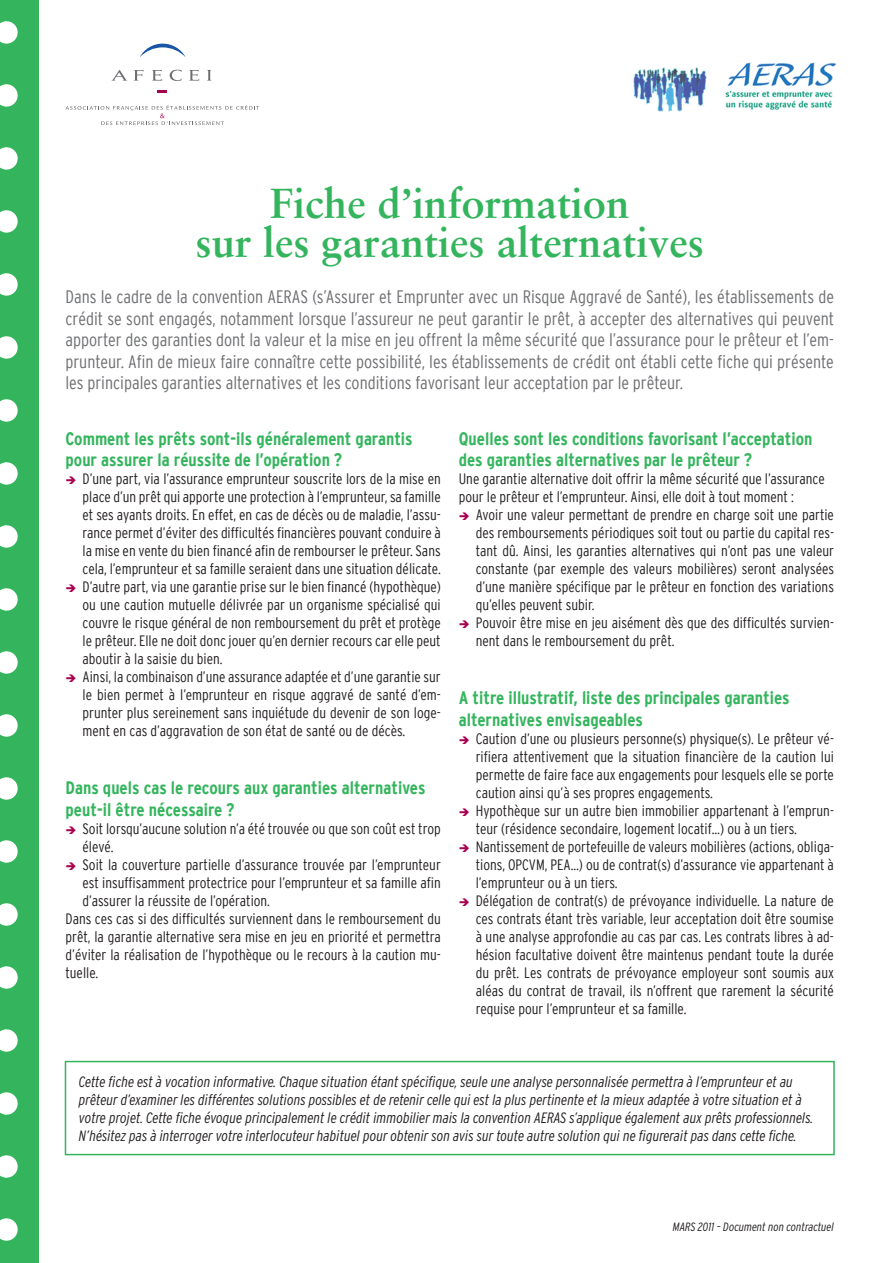
<style>
.page{position:relative;width:893px;height:1263px;background:#fff}
.page>*{position:absolute;margin:0;border:0;box-sizing:border-box;transform-origin:0 0}
.t1{font:700 42px/39px "Sabon";color:#34b55d;text-align:center}
.t2{font:300 condensed 18px/21.6px "Interstate";color:#6d6e71;text-align:justify}
.t3{font:700 condensed 18px/21.6px "Interstate";color:#34b55d}
.t4{font:300 condensed 15px/18px "Interstate";color:#231f20}
.t5{font:italic 300 condensed 15px/18px "Interstate";color:#231f20}
.t6{font:italic 300 condensed 12px "Interstate";color:#231f20}
</style>
<div class="page">
<div style="left:0;top:0;width:38px;height:1263px;background:#34b55d"></div>
<svg style="left:65px;top:105px;width:194px;height:20px"></svg>
<svg style="left:111px;top:70px;width:16px;height:11px"></svg>
<svg style="left:134px;top:70px;width:10px;height:11px"></svg>
<svg style="left:152px;top:70px;width:10px;height:11px"></svg>
<svg style="left:189px;top:70px;width:10px;height:11px"></svg>
<svg style="left:207px;top:70px;width:5px;height:11px"></svg>
<svg style="left:170px;top:70px;width:12px;height:11px"></svg>
<svg style="left:157px;top:90px;width:10px;height:3px"></svg>
<svg style="left:140px;top:44px;width:46px;height:13px"></svg>
<img style="left:633px;top:62px;width:203px;height:50px">
<svg style="left:0;top:21px;width:18px;height:23px"></svg>
<svg style="left:0;top:525px;width:18px;height:23px"></svg>
<svg style="left:0;top:273px;width:18px;height:23px"></svg>
<svg style="left:0;top:777px;width:18px;height:23px"></svg>
<svg style="left:0;top:1029px;width:18px;height:23px"></svg>
<svg style="left:0;top:147px;width:18px;height:23px"></svg>
<svg style="left:0;top:651px;width:18px;height:23px"></svg>
<svg style="left:0;top:399px;width:18px;height:23px"></svg>
<svg style="left:0;top:903px;width:18px;height:23px"></svg>
<svg style="left:0;top:1155px;width:18px;height:23px"></svg>
<svg style="left:0;top:84px;width:18px;height:23px"></svg>
<svg style="left:0;top:588px;width:18px;height:23px"></svg>
<svg style="left:0;top:336px;width:18px;height:23px"></svg>
<svg style="left:0;top:840px;width:18px;height:23px"></svg>
<svg style="left:0;top:1092px;width:18px;height:23px"></svg>
<svg style="left:0;top:210px;width:18px;height:23px"></svg>
<svg style="left:0;top:714px;width:18px;height:23px"></svg>
<svg style="left:0;top:462px;width:18px;height:23px"></svg>
<svg style="left:0;top:966px;width:18px;height:23px"></svg>
<svg style="left:0;top:1218px;width:18px;height:23px"></svg>
<div style="left:65px;top:1061px;width:770px;height:94px;border:2px solid #34b55d"></div>
<h1 class="t1" style="left:195px;top:183px;width:510px">Fiche d’information<br>sur les garanties alternatives</h1>
<p class="t2" style="left:65px;top:286px;width:770px">Dans le cadre de la convention AERAS (s’Assurer et Emprunter avec un Risque Aggravé de Santé), les établissements de crédit se sont engagés, notamment lorsque l’assureur ne peut garantir le prêt, à accepter des alternatives qui peuvent apporter des garanties dont la valeur et la mise en jeu offrent la même sécurité que l’assurance pour le prêteur et l’em&shy;prunteur. Afin de mieux faire connaître cette possibilité, les établissements de crédit ont établi cette fiche qui présente les principales garanties alternatives et les conditions favorisant leur acceptation par le prêteur.</p>
<p class="t3" style="left:66px;top:428px;width:349px">Comment les prêts sont-ils généralement garantis pour assurer la réussite de l’opération ?</p>
<p class="t4" style="left:83px;top:470px;width:360px">D’une part, via l’assurance emprunteur souscrite lors de la mise en place d’un prêt qui apporte une protection à l’emprunteur, sa famille et ses ayants droits. En effet, en cas de décès ou de maladie, l’assu&shy;rance permet d’éviter des difficultés financières pouvant conduire à la mise en vente du bien financé afin de rembourser le prêteur. Sans cela, l’emprunteur et sa famille seraient dans une situation délicate.<br>D’autre part, via une garantie prise sur le bien financé (hypothèque) ou une caution mutuelle délivrée par un organisme spécialisé qui couvre le risque général de non remboursement du prêt et protège le prêteur. Elle ne doit donc jouer qu’en dernier recours car elle peut aboutir à la saisie du bien.<br>Ainsi, la combinaison d’une assurance adaptée et d’une garantie sur le bien permet à l’emprunteur en risque aggravé de santé d’em&shy;prunter plus sereinement sans inquiétude du devenir de son loge&shy;ment en cas d’aggravation de son état de santé ou de décès.</p>
<p class="t3" style="left:459px;top:428px;width:355px">Quelles sont les conditions favorisant l’acceptation des garanties alternatives par le prêteur ?</p>
<p class="t4" style="left:459px;top:470px;width:367px">Une garantie alternative doit offrir la même sécurité que l’assurance pour le prêteur et l’emprunteur. Ainsi, elle doit à tout moment :</p>
<p class="t4" style="left:476px;top:506px;width:360px">Avoir une valeur permettant de prendre en charge soit une partie des remboursements périodiques soit tout ou partie du capital res&shy;tant dû. Ainsi, les garanties alternatives qui n’ont pas une valeur constante (par exemple des valeurs mobilières) seront analysées d’une manière spécifique par le prêteur en fonction des variations qu’elles peuvent subir.<br>Pouvoir être mise en jeu aisément dès que des difficultés survien&shy;nent dans le remboursement du prêt.</p>
<p class="t3" style="left:459px;top:687px;width:332px">A titre illustratif, liste des principales garanties alternatives envisageables</p>
<p class="t4" style="left:476px;top:729px;width:360px">Caution d’une ou plusieurs personne(s) physique(s). Le prêteur vé&shy;rifiera attentivement que la situation financière de la caution lui permette de faire face aux engagements pour lesquels elle se porte caution ainsi qu’à ses propres engagements.<br>Hypothèque sur un autre bien immobilier appartenant à l’emprun&shy;teur (résidence secondaire, logement locatif…) ou à un tiers.<br>Nantissement de portefeuille de valeurs mobilières (actions, obliga&shy;tions, OPCVM, PEA…) ou de contrat(s) d’assurance vie appartenant à l’emprunteur ou à un tiers.<br>Délégation de contrat(s) de prévoyance individuelle. La nature de ces contrats étant très variable, leur acceptation doit être soumise à une analyse approfondie au cas par cas. Les contrats libres à ad&shy;hésion facultative doivent être maintenus pendant toute la durée du prêt. Les contrats de prévoyance employeur sont soumis aux aléas du contrat de travail, ils n’offrent que rarement la sécurité requise pour l’emprunteur et sa famille.</p>
<p class="t3" style="left:66px;top:777px;width:361px">Dans quels cas le recours aux garanties alternatives peut-il être nécessaire ?</p>
<p class="t4" style="left:83px;top:819px;width:360px">Soit lorsqu’aucune solution n’a été trouvée ou que son coût est trop</p>
<p class="t4" style="left:83px;top:837px;width:33px">élevé.</p>
<p class="t4" style="left:83px;top:855px;width:360px">Soit la couverture partielle d’assurance trouvée par l’emprunteur</p>
<p class="t4" style="left:83px;top:873px;width:360px">est insuffisamment protectrice pour l’emprunteur et sa famille afin</p>
<p class="t4" style="left:83px;top:891px;width:189px">d’assurer la réussite de l’opération.</p>
<p class="t4" style="left:66px;top:909px;width:377px">Dans ces cas si des difficultés surviennent dans le remboursement du</p>
<p class="t4" style="left:66px;top:927px;width:377px">prêt, la garantie alternative sera mise en jeu en priorité et permettra</p>
<p class="t4" style="left:66px;top:945px;width:377px">d’éviter la réalisation de l’hypothèque ou le recours à la caution mu-</p>
<p class="t4" style="left:66px;top:963px;width:34px">tuelle.</p>
<p class="t5" style="left:79px;top:1073px;width:736px">Cette fiche est à vocation informative. Chaque situation étant spécifique, seule une analyse personnalisée permettra à l’emprunteur et au prêteur d’examiner les différentes solutions possibles et de retenir celle qui est la plus pertinente et la mieux adaptée à votre situation et à votre projet. Cette fiche évoque principalement le crédit immobilier mais la convention AERAS s’applique également aux prêts professionnels.<br>N’hésitez pas à interroger votre interlocuteur habituel pour obtenir son avis sur toute autre solution qui ne figurerait pas dans cette fiche.</p>
<p class="t6" style="left:673px;top:1219px;width:163px">MARS 2011 – Document non contractuel</p>
</div>
